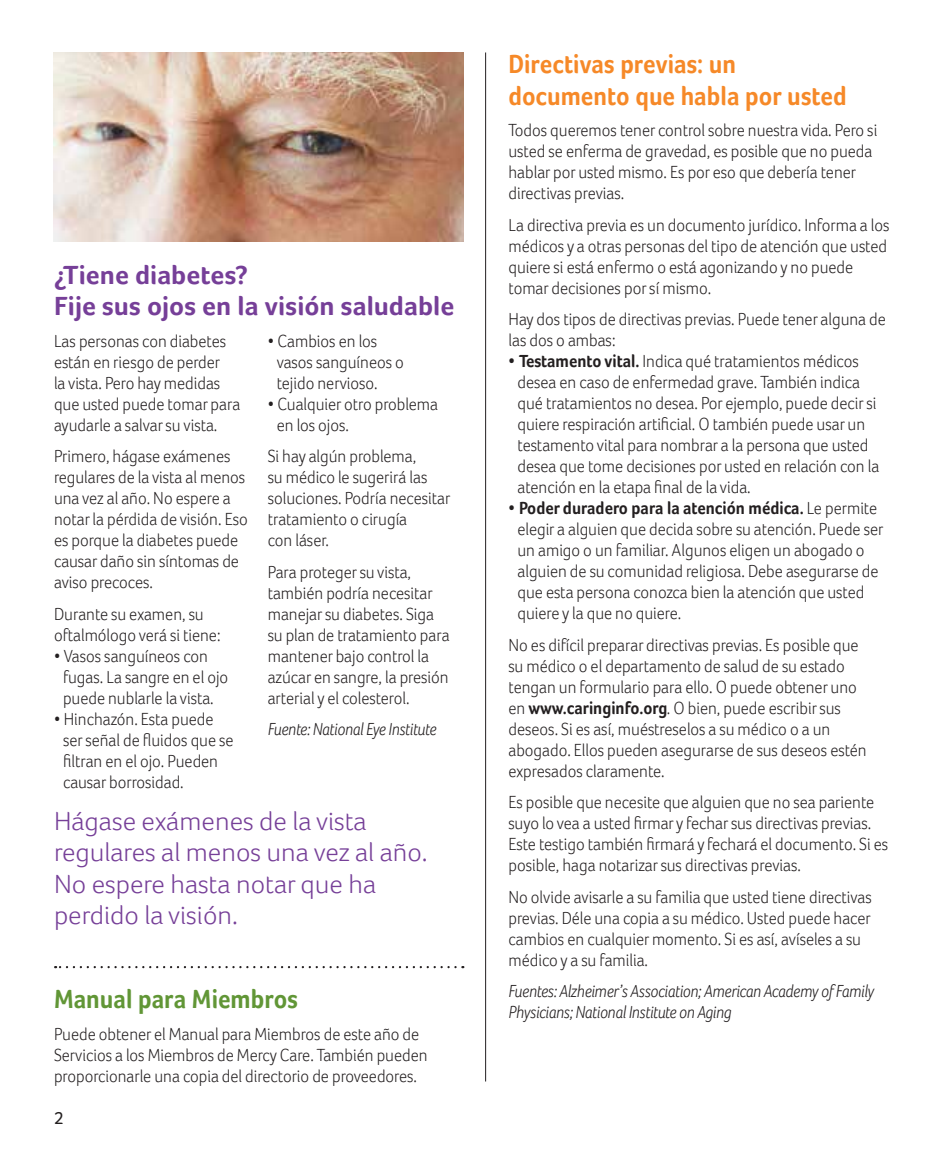
<style>
.page{position:relative;width:945px;height:1161px;background:#fff}
.page>*{position:absolute;margin:0;border:0;box-sizing:border-box;transform-origin:0 0}
._12pt_Blurb__ScAnd{font:300 27px/31.5px "Foco Corp";color:#763f98}
._12pt_HEAD__ScAnd{font:700 27px/31.5px "Foco Corp";color:#763f98}
.SP_12pt_HEAD__ScAnd{font:700 27px/31.5px "Foco Corp";color:#f68928;scale:.9 1}
.SP_12pt_HEAD__ScAnd-2{font:700 27px "Foco Corp";color:#619636;scale:.9 1}
.SP__12pt_BODY_MAIN{font:300 18px/21px "Foco Corp";color:#231f20;scale:.9 1}
.SP_12pt_Source___ScA{font:italic 300 18px/21px "Foco Corp";letter-spacing:-.01em;color:#231f20;scale:.9 1}
.t1{font:18px "Foco Corp";color:#231f20}
.s1{font-weight:700}
</style>
<div class="page">
<hr style="left:485px;top:52px;width:1px;height:1030px;background:#231f20">
<img style="left:53px;top:52px;width:410px;height:190px">
<svg style="left:55px;top:966px;width:401px;height:2px"></svg>
<p class="_12pt_HEAD__ScAnd" style="left:54px;top:258px;width:402px">¿Tiene diabetes?<br>Fije sus ojos en la visión saludable</p>
<p class="SP__12pt_BODY_MAIN" style="left:54px;top:330px;width:208px">Las personas con diabetes están en riesgo de perder<br>la vista. Pero hay medidas que usted puede tomar para ayudarle a salvar su vista.</p>
<p class="SP__12pt_BODY_MAIN" style="left:54px;top:445px;width:217px">Primero, hágase exámenes regulares de la vista al menos una vez al año. No espere a notar la pérdida de visión. Eso es porque la diabetes puede causar daño sin síntomas de aviso precoces.</p>
<p class="SP__12pt_BODY_MAIN" style="left:54px;top:603px;width:187px">Durante su examen, su oftalmólogo verá si tiene:</p>
<p class="SP__12pt_BODY_MAIN" style="left:63px;top:645px;width:185px;text-indent:-9px">• Vasos sanguíneos con fugas. La sangre en el ojo puede nublarle la vista.</p>
<p class="SP__12pt_BODY_MAIN" style="left:63px;top:708px;width:191px;text-indent:-9px">• Hinchazón. Esta puede ser señal de fluidos que se filtran en el ojo. Pueden causar borrosidad.</p>
<p class="SP__12pt_BODY_MAIN" style="left:277px;top:330px;width:143px;text-indent:-9px">• Cambios en los vasos sanguíneos o tejido nervioso.</p>
<p class="SP__12pt_BODY_MAIN" style="left:277px;top:393px;width:181px;text-indent:-9px">• Cualquier otro problema en los ojos.</p>
<p class="SP__12pt_BODY_MAIN" style="left:268px;top:445px;width:204px">Si hay algún problema,<br>su médico le sugerirá las soluciones. Podría necesitar tratamiento o cirugía<br>con láser.</p>
<p class="SP__12pt_BODY_MAIN" style="left:268px;top:561px;width:203px">Para proteger su vista, también podría necesitar manejar su diabetes. Siga su plan de tratamiento para mantener bajo control la azúcar en sangre, la presión arterial y el colesterol.</p>
<p class="SP_12pt_Source___ScA" style="left:268px;top:718px;width:189px">Fuente: National Eye Institute</p>
<p class="_12pt_Blurb__ScAnd" style="left:54px;top:804px;width:375px">Hágase exámenes de la vista regulares al menos una vez al año.<br>No espere hasta notar que ha perdido la visión.</p>
<p class="SP_12pt_HEAD__ScAnd-2" style="left:54px;top:983px;width:272px">Manual para Miembros</p>
<p class="SP__12pt_BODY_MAIN" style="left:54px;top:1023px;width:417px">Puede obtener el Manual para Miembros de este año de<br>Servicios a los Miembros de Mercy Care. También pueden proporcionarle una copia del directorio de proveedores.</p>
<p class="t1" style="left:54px;top:1107px;width:11px">2</p>
<p class="SP_12pt_HEAD__ScAnd" style="left:508px;top:48px;width:377px">Directivas previas: un documento que habla por usted</p>
<p class="SP__12pt_BODY_MAIN" style="left:508px;top:120px;width:411px">Todos queremos tener control sobre nuestra vida. Pero si usted se enferma de gravedad, es posible que no pueda hablar por usted mismo. Es por eso que debería tener directivas previas.</p>
<p class="SP__12pt_BODY_MAIN" style="left:508px;top:214px;width:425px">La directiva previa es un documento jurídico. Informa a los médicos y a otras personas del tipo de atención que usted quiere si está enfermo o está agonizando y no puede tomar decisiones por sí mismo.</p>
<p class="SP__12pt_BODY_MAIN" style="left:508px;top:309px;width:421px">Hay dos tipos de directivas previas. Puede tener alguna de las dos o ambas:</p>
<p class="SP__12pt_BODY_MAIN" style="left:518px;top:351px;width:403px;text-indent:-9px"><span class="s1">• Testamento vital.</span> Indica qué tratamientos médicos desea en caso de enfermedad grave. También indica qué tratamientos no desea. Por ejemplo, puede decir si quiere respiración artificial. O también puede usar un testamento vital para nombrar a la persona que usted desea que tome decisiones por usted en relación con la atención en la etapa final de la vida.</p>
<p class="SP__12pt_BODY_MAIN" style="left:518px;top:498px;width:408px;text-indent:-9px"><span class="s1">• Poder duradero para la atención médica.</span> Le permite elegir a alguien que decida sobre su atención. Puede ser un amigo o un familiar. Algunos eligen un abogado o alguien de su comunidad religiosa. Debe asegurarse de que esta persona conozca bien la atención que usted quiere y la que no quiere.</p>
<p class="SP__12pt_BODY_MAIN" style="left:508px;top:634px;width:399px">No es difícil preparar directivas previas. Es posible que su médico o el departamento de salud de su estado tengan un formulario para ello. O puede obtener uno en <span class="s1">www.caringinfo.org</span> . O bien, puede escribir sus deseos. Si es así, muéstreselos a su médico o a un abogado. Ellos pueden asegurarse de sus deseos estén expresados claramente.</p>
<p class="SP__12pt_BODY_MAIN" style="left:508px;top:792px;width:424px">Es posible que necesite que alguien que no sea pariente suyo lo vea a usted firmar y fechar sus directivas previas.<br>Este testigo también firmará y fechará el documento. Si es posible, haga notarizar sus directivas previas.</p>
<p class="SP__12pt_BODY_MAIN" style="left:508px;top:886px;width:405px">No olvide avisarle a su familia que usted tiene directivas previas. Déle una copia a su médico. Usted puede hacer cambios en cualquier momento. Si es así, avíseles a su médico y a su familia.</p>
<p class="SP_12pt_Source___ScA" style="left:508px;top:981px;width:408px">Fuentes: Alzheimer’s Association; American Academy of Family<br>Physicians; National Institute on Aging</p>
</div>
